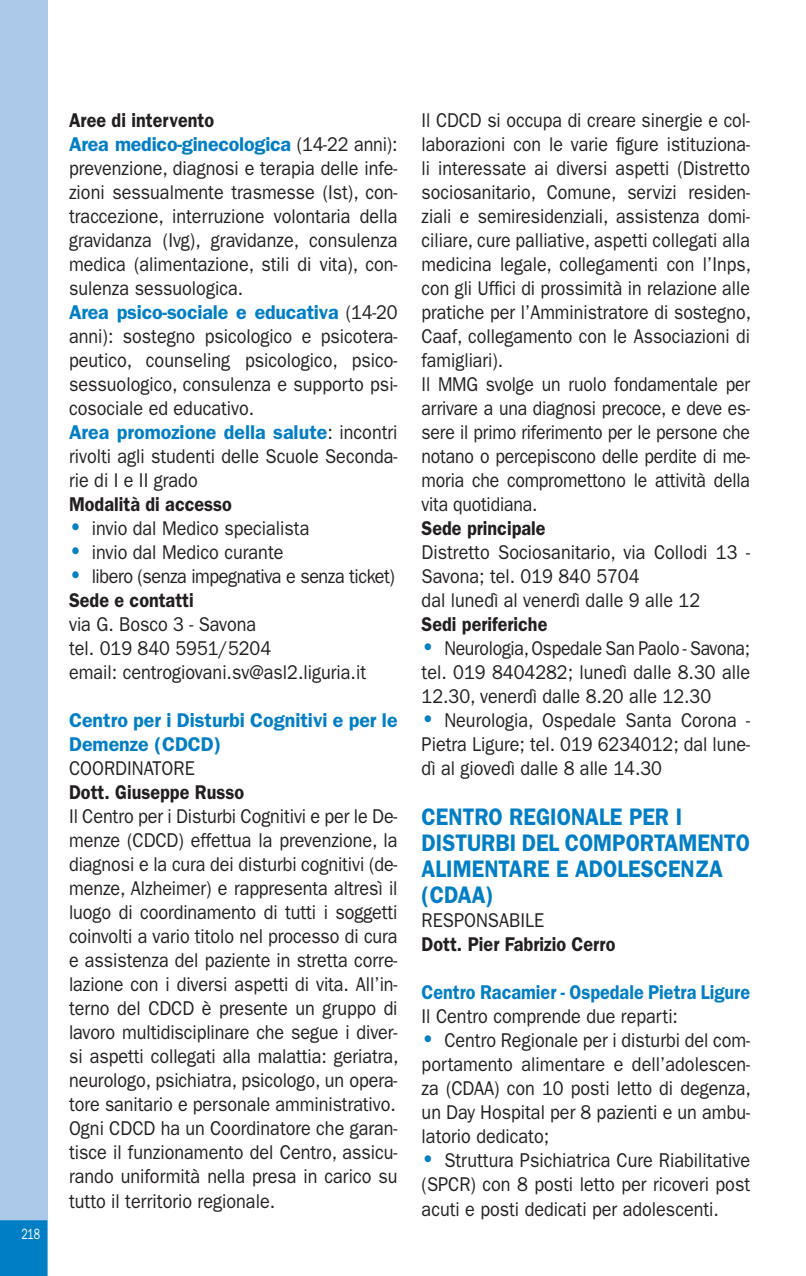
<style>
.page{position:relative;width:806px;height:1276px;background:#fff}
.page>*{position:absolute;margin:0;border:0;box-sizing:border-box;transform-origin:0 0}
.t1{font:600 24px/26px "ITC Franklin Gothic Std";color:#007ec5;scale:.9 1}
.t2{font:20px/24px "ITC Franklin Gothic Std";color:#231f20;scale:.9 1}
.t3{font:20px/24px "ITC Franklin Gothic Std";color:#231f20;scale:.89 1}
.t4{font:20px/24px "ITC Franklin Gothic Std";color:#231f20;text-align:justify;scale:.88 1}
.t5{font:600 20px "ITC Franklin Gothic Std";color:#231f20;scale:.9 1}
.t6{font:20px/24px "ITC Franklin Gothic Std";letter-spacing:-.025em;color:#231f20;scale:.9 1}
.t7{font:600 20px/24px "ITC Franklin Gothic Std";color:#007ec5}
.t8{font:600 20px "ITC Franklin Gothic Std";color:#007ec5;scale:.9 1}
.t9{font:15px "ITC Franklin Gothic Std";color:#fff;scale:.7 1}
.s1{font-weight:600}
.s2{font-weight:600;color:#007ec5}
.s3{font-weight:600;font-size:24px;color:#007ec5}
</style>
<div class="page">
<div style="left:0;top:0;width:47px;height:1276px;background:#acc9e9"></div>
<div style="left:0;top:1220px;width:47px;height:56px;background:#007ec5"></div>
<p class="t9" style="left:21px;top:1225px;width:28px">218</p>
<p class="t2" style="left:69px;top:108px;width:366px"><span class="s1">Aree di intervento<br></span><span class="s2">Area medico-ginecologica</span> (14-22 anni): prevenzione, diagnosi e terapia delle infe&shy;zioni sessualmente trasmesse (Ist), con&shy;traccezione, interruzione volontaria della gravidanza (Ivg), gravidanze, consulenza medica (alimentazione, stili di vita), con&shy;sulenza sessuologica.<br><span class="s2">Area psico-sociale e educativa</span> (14-20 anni): sostegno psicologico e psicotera&shy;peutico, counseling psicologico, psico&shy;sessuologico, consulenza e supporto psi&shy;cosociale ed educativo.<br><span class="s2">Area promozione della salute</span>: incontri rivolti agli studenti delle Scuole Seconda&shy;rie di I e II grado</p>
<p class="t5" style="left:69px;top:492px;width:182px">Modalità di accesso</p>
<p class="t2" style="left:69px;top:516px;width:268px"><span class="s3">•</span> invio dal Medico specialista</p>
<p class="t2" style="left:69px;top:540px;width:239px"><span class="s3">•</span> invio dal Medico curante</p>
<p class="t6" style="left:69px;top:564px;width:363px"><span class="s3">•</span> libero (senza impegnativa e senza ticket)<br><span class="s1">Sede e contatti</span></p>
<p class="t2" style="left:69px;top:612px;width:331px">via G. Bosco 3 - Savona<br>tel. 019 840 5951/5204<br>email: centrogiovani.sv@asl2.liguria.it</p>
<p class="t7" style="left:69px;top:708px;width:330px">Centro per i Disturbi Cognitivi e per le<br>Demenze (CDCD)</p>
<p class="t2" style="left:69px;top:756px;width:141px">COORDINATORE</p>
<p class="t5" style="left:69px;top:780px;width:196px">Dott. Giuseppe Russo</p>
<p class="t2" style="left:69px;top:804px;width:367px">Il Centro per i Disturbi Cognitivi e per le De&shy;menze (CDCD) effettua la prevenzione, la diagnosi e la cura dei disturbi cognitivi (de&shy;menze, Alzheimer) e rappresenta altresì il luogo di coordinamento di tutti i soggetti coinvolti a vario titolo nel processo di cura e assistenza del paziente in stretta corre&shy;lazione con i diversi aspetti di vita. All’in&shy;terno del CDCD è presente un gruppo di lavoro multidisciplinare che segue i diver&shy;si aspetti collegati alla malattia: geriatra, neurologo, psichiatra, psicologo, un opera&shy;tore sanitario e personale amministrativo.<br>Ogni CDCD ha un Coordinatore che garan&shy;tisce il funzionamento del Centro, assicu&shy;rando uniformità nella presa in carico su tutto il territorio regionale.</p>
<p class="t3" style="left:421px;top:108px;width:371px">Il CDCD si occupa di creare sinergie e col&shy;laborazioni con le varie figure istituziona&shy;li interessate ai diversi aspetti (Distretto sociosanitario, Comune, servizi residen&shy;ziali e semiresidenziali, assistenza domi&shy;ciliare, cure palliative, aspetti collegati alla medicina legale, collegamenti con l’Inps, con gli Uffici di prossimità in relazione alle pratiche per l’Amministratore di sostegno, Caaf, collegamento con le Associazioni di famigliari).<br>Il MMG svolge un ruolo fondamentale per arrivare a una diagnosi precoce, e deve es&shy;sere il primo riferimento per le persone che notano o percepiscono delle perdite di me&shy;moria che compromettono le attività della vita quotidiana.</p>
<p class="t5" style="left:421px;top:516px;width:139px">Sede principale</p>
<p class="t2" style="left:421px;top:540px;width:366px">Distretto Sociosanitario, via Collodi 13 -<br>Savona; tel. 019 840 5704<br>dal lunedì al venerdì dalle 9 alle 12</p>
<p class="t5" style="left:421px;top:612px;width:141px">Sedi periferiche</p>
<p class="t4" style="left:421px;top:636px;width:374px"><span class="s3">•</span> Neurologia, Ospedale San Paolo - Savona; tel. 019 8404282; lunedì dalle 8.30 alle 12.30, venerdì dalle 8.20 alle 12.30</p>
<p class="t2" style="left:421px;top:708px;width:366px;text-align:justify"><span class="s3">•</span> Neurologia, Ospedale Santa Corona - Pietra Ligure; tel. 019 6234012; dal lune&shy;dì al giovedì dalle 8 alle 14.30</p>
<p class="t1" style="left:421px;top:804px;width:366px">CENTRO REGIONALE PER I<br>DISTURBI DEL COMPORTAMENTO<br>ALIMENTARE E ADOLESCENZA (CDAA)</p>
<p class="t2" style="left:421px;top:908px;width:137px">RESPONSABILE</p>
<p class="t5" style="left:421px;top:932px;width:217px">Dott. Pier Fabrizio Cerro</p>
<p class="t8" style="left:421px;top:980px;width:366px">Centro Racamier - Ospedale Pietra Ligure</p>
<p class="t2" style="left:421px;top:1004px;width:286px">Il Centro comprende due reparti:</p>
<p class="t2" style="left:421px;top:1028px;width:367px;text-align:justify"><span class="s3">•</span> Centro Regionale per i disturbi del com&shy;portamento alimentare e dell’adolescen&shy;za (CDAA) con 10 posti letto di degenza, un Day Hospital per 8 pazienti e un ambu&shy;latorio dedicato;</p>
<p class="t2" style="left:421px;top:1148px;width:366px;text-align:justify"><span class="s3">•</span> Struttura Psichiatrica Cure Riabilitative (SPCR) con 8 posti letto per ricoveri post acuti e posti dedicati per adolescenti.</p>
</div>
